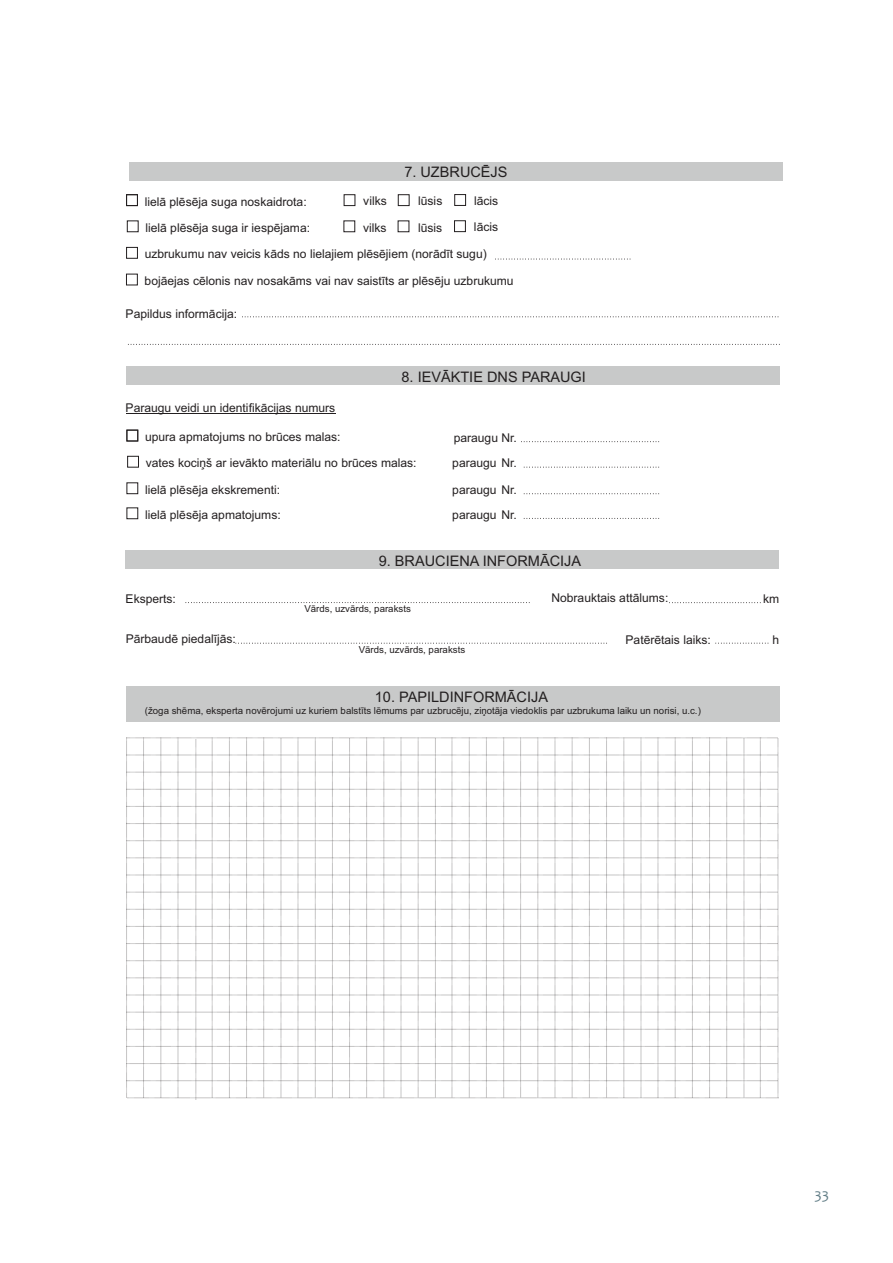
<style>
.page{position:relative;width:893px;height:1263px;background:#fff}
.page>*{position:absolute;margin:0;border:0;box-sizing:border-box;transform-origin:0 0}
.t1{font:15px "Candara";color:#607c85}
.t2{font:14.55px "Arial";color:#231f20}
.t3{font:12.15px/26.1px "Arial";color:#231f20}
.t4{font:9.6px "Arial";color:#231f20}
</style>
<div class="page">
<svg style="left:235px;top:643px;width:372px;height:1px"></svg>
<svg style="left:715px;top:643px;width:53px;height:1px"></svg>
<svg style="left:521px;top:441px;width:138px;height:1px"></svg>
<svg style="left:523px;top:467px;width:136px;height:1px"></svg>
<svg style="left:495px;top:259px;width:135px;height:1px"></svg>
<svg style="left:523px;top:493px;width:136px;height:1px"></svg>
<svg style="left:523px;top:518px;width:136px;height:1px"></svg>
<svg style="left:669px;top:602px;width:92px;height:1px"></svg>
<svg style="left:185px;top:602px;width:345px;height:1px"></svg>
<div style="left:344px;top:194px;width:11px;height:12px;border:1px solid #231f20"></div>
<div style="left:344px;top:221px;width:11px;height:11px;border:1px solid #231f20"></div>
<div style="left:126px;top:194px;width:12px;height:12px;border:1px solid #231f20"></div>
<div style="left:127px;top:430px;width:11px;height:11px;border:1px solid #231f20"></div>
<div style="left:127px;top:221px;width:12px;height:11px;border:1px solid #231f20"></div>
<div style="left:127px;top:456px;width:12px;height:11px;border:1px solid #231f20"></div>
<div style="left:126px;top:247px;width:12px;height:12px;border:1px solid #231f20"></div>
<div style="left:127px;top:482px;width:11px;height:12px;border:1px solid #231f20"></div>
<div style="left:127px;top:507px;width:11px;height:12px;border:1px solid #231f20"></div>
<div style="left:126px;top:274px;width:12px;height:11px;border:1px solid #231f20"></div>
<div style="left:398px;top:194px;width:11px;height:12px;border:1px solid #231f20"></div>
<div style="left:398px;top:221px;width:11px;height:11px;border:1px solid #231f20"></div>
<div style="left:454px;top:194px;width:12px;height:12px;border:1px solid #231f20"></div>
<div style="left:454px;top:220px;width:12px;height:12px;border:1px solid #231f20"></div>
<div style="left:129px;top:162px;width:653px;height:18px;background:#c8c9c9"></div>
<div style="left:126px;top:550px;width:653px;height:19px;background:#c8c9c9"></div>
<div style="left:127px;top:686px;width:653px;height:36px;background:#c8c9c9"></div>
<svg style="left:128px;top:344px;width:652px;height:1px"></svg>
<svg style="left:242px;top:316px;width:536px;height:1px"></svg>
<div style="left:127px;top:366px;width:653px;height:19px;background:#c8c9c9"></div>
<hr style="left:126px;top:413px;width:209px;height:1px;background:#231f20">
<svg style="left:126px;top:738px;width:653px;height:361px"></svg>
<p class="t3" style="left:145px;top:188px;width:163px">lielā plēsēja suga noskaidrota:</p>
<p class="t3" style="left:145px;top:215px;width:166px">lielā plēsēja suga ir iespējama:</p>
<p class="t2" style="left:404px;top:162px;width:105px">7. UZBRUCĒJS</p>
<p class="t3" style="left:363px;top:188px;width:25px">vilks vilks</p>
<p class="t3" style="left:418px;top:188px;width:26px">lūsis lūsis</p>
<p class="t3" style="left:474px;top:188px;width:26px">lācis lācis</p>
<p class="t3" style="left:145px;top:241px;width:344px">uzbrukumu nav veicis kāds no lielajiem plēsējiem (norādīt sugu)</p>
<p class="t3" style="left:145px;top:268px;width:370px">bojāejas cēlonis nav nosakāms vai nav saistīts ar plēsēju uzbrukumu</p>
<p class="t3" style="left:126px;top:300px;width:113px">Papildus informācija:</p>
<p class="t3" style="left:126px;top:395px;width:211px">Paraugu veidi un identifikācijas numurs</p>
<p class="t2" style="left:402px;top:367px;width:186px">8. IEVĀKTIE DNS PARAUGI</p>
<p class="t3" style="left:145px;top:424px;width:197px">upura apmatojums no brūces malas:</p>
<p class="t3" style="left:146px;top:450px;width:272px">vates kociņš ar ievākto materiālu no brūces malas:</p>
<p class="t3" style="left:145px;top:477px;width:137px;line-height:25px">lielā plēsēja ekskrementi: lielā plēsēja apmatojums:</p>
<p class="t3" style="left:452px;top:424px;width:66px;text-align:justify">paraugu Nr. paraugu Nr. paraugu Nr.</p>
<p class="t3" style="left:452px;top:501px;width:66px">paraugu Nr.</p>
<p class="t2" style="left:379px;top:552px;width:204px">9. BRAUCIENA INFORMĀCIJA</p>
<p class="t3" style="left:551px;top:585px;width:118px">Nobrauktais attālums:</p>
<p class="t3" style="left:626px;top:627px;width:87px">Patērētais laiks:</p>
<p class="t3" style="left:126px;top:585px;width:52px">Eksperts:</p>
<p class="t3" style="left:126px;top:626px;width:112px">Pārbaudē piedalījās:</p>
<p class="t4" style="left:304px;top:602px;width:108px">Vārds, uzvārds, paraksts</p>
<p class="t4" style="left:359px;top:643px;width:108px">Vārds, uzvārds, paraksts</p>
<p class="t2" style="left:375px;top:687px;width:175px">10. PAPILDINFORMĀCIJA</p>
<p class="t4" style="left:145px;top:704px;width:557px">(žoga shēma, eksperta novērojumi uz kuriem balstīts lēmums par uzbrucēju, ziņotāja viedoklis par uzbrukuma laiku un norisi, u.c.)</p>
<p class="t3" style="left:763px;top:585px;width:18px">km</p>
<p class="t3" style="left:772px;top:627px;width:8px">h</p>
<p class="t1" style="left:815px;top:1185px;width:16px">33</p>
</div>
